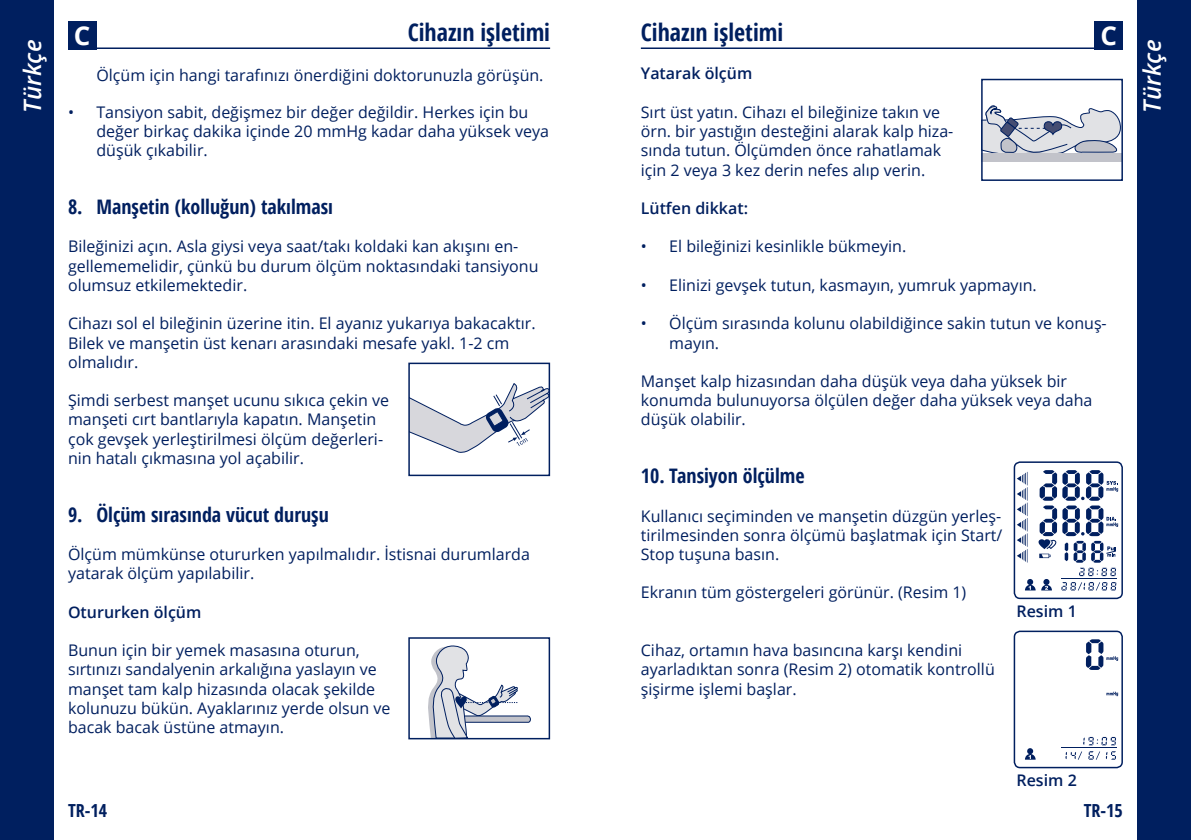
<style>
.page{position:relative;width:1191px;height:840px;background:#fff}
.page>*{position:absolute;margin:0;border:0;box-sizing:border-box;transform-origin:0 0}
.t1{font:700 26px "Open Sans";color:#fff}
.t2{font:700 condensed 24px "Open Sans";color:#001f5f}
.t3{font:italic 600 24px "Open Sans";letter-spacing:-.005em;color:#fff}
.t4{font:700 condensed 20px "Open Sans";color:#001f5f}
.t5{font:700 condensed 18px "Open Sans";color:#001f5f}
.t6{font:16px/19.2px "Open Sans";color:#001f5f}
.t7{font:600 16px "Open Sans";color:#001f5f}
</style>
<div class="page">
<div style="left:1137px;top:0;width:54px;height:839px;background:#001f5f"></div>
<div style="left:0;top:0;width:54px;height:839px;background:#001f5f"></div>
<hr style="left:641px;top:47px;width:482px;height:2px;background:#001f5f">
<hr style="left:68px;top:47px;width:482px;height:2px;background:#001f5f">
<div style="left:1094px;top:21px;width:29px;height:28px;background:#001f5f"></div>
<div style="left:68px;top:21px;width:28px;height:28px;background:#001f5f"></div>
<svg style="left:411px;top:383px;width:136px;height:69px"></svg>
<div style="left:408px;top:362px;width:142px;height:114px;border:2px solid #001f5f"></div>
<svg style="left:428px;top:645px;width:102px;height:91px"></svg>
<div style="left:408px;top:637px;width:142px;height:102px;border:2px solid #001f5f"></div>
<div style="left:982px;top:153px;width:140px;height:8px;background:#c2c3ca"></div>
<svg style="left:984px;top:105px;width:136px;height:48px"></svg>
<div style="left:981px;top:79px;width:142px;height:102px;border:2px solid #001f5f"></div>
<svg style="left:1017px;top:470px;width:101px;height:120px"></svg>
<div style="left:1013px;top:461px;width:110px;height:137px;border:2px solid #001f5f;border-radius:6px"></div>
<svg style="left:1065px;top:736px;width:51px;height:23px"></svg>
<hr style="left:1061px;top:746px;width:55px;height:1px;background:#001f5f">
<svg style="left:1106px;top:691px;width:12px;height:4px"></svg>
<svg style="left:1085px;top:639px;width:33px;height:30px"></svg>
<svg style="left:1025px;top:748px;width:10px;height:11px"></svg>
<div style="left:1013px;top:630px;width:110px;height:137px;border:2px solid #001f5f;border-radius:6px"></div>
<h1 class="t1" style="left:74px;top:17px;width:18px">C</h1>
<h2 class="t2" style="left:408px;top:16px;width:144px">Cihazın işletimi</h2>
<h2 class="t2" style="left:641px;top:16px;width:144px">Cihazın işletimi</h2>
<h1 class="t1" style="left:1100px;top:17px;width:18px">C</h1>
<h2 class="t3" style="left:16px;top:112px;width:74px;rotate:-90deg">Türkçe</h2>
<h2 class="t3" style="left:1135px;top:112px;width:74px;rotate:-90deg">Türkçe</h2>
<p class="t6" style="left:96px;top:65px;width:449px">Ölçüm için hangi tarafınızı önerdiğini doktorunuzla görüşün.</p>
<p class="t7" style="left:641px;top:63px;width:113px">Yatarak ölçüm</p>
<p class="t6" style="left:641px;top:102px;width:314px">Sırt üst yatın. Cihazı el bileğinize takın ve örn. bir yastığın desteğini alarak kalp hiza&shy;sında tutun. Ölçümden önce rahatlamak için 2 veya 3 kez derin nefes alıp verin.</p>
<p class="t6" style="left:96px;top:102px;width:454px;text-indent:-28px">• Tansiyon sabit, değişmez bir değer değildir. Herkes için bu değer birkaç dakika içinde 20 mmHg kadar daha yüksek veya düşük çıkabilir.</p>
<p class="t4" style="left:68px;top:193px;width:266px">8. Manşetin (kolluğun) takılması</p>
<p class="t6" style="left:68px;top:236px;width:472px">Bileğinizi açın. Asla giysi veya saat/takı koldaki kan akışını en&shy;gellememelidir, çünkü bu durum ölçüm noktasındaki tansiyonu olumsuz etkilemektedir.</p>
<p class="t6" style="left:68px;top:313px;width:469px">Cihazı sol el bileğinin üzerine itin. El ayanız yukarıya bakacaktır.<br>Bilek ve manşetin üst kenarı arasındaki mesafe yakl. 1-2 cm olmalıdır.</p>
<p class="t6" style="left:68px;top:390px;width:322px">Şimdi serbest manşet ucunu sıkıca çekin ve manşeti cırt bantlarıyla kapatın. Manşetin çok gevşek yerleştirilmesi ölçüm değerleri&shy;nin hatalı çıkmasına yol açabilir.</p>
<p class="t4" style="left:68px;top:500px;width:262px">9. Ölçüm sırasında vücut duruşu</p>
<p class="t6" style="left:68px;top:544px;width:463px">Ölçüm mümkünse otururken yapılmalıdır. İstisnai durumlarda yatarak ölçüm yapılabilir.</p>
<p class="t7" style="left:68px;top:600px;width:135px">Otururken ölçüm</p>
<p class="t6" style="left:68px;top:640px;width:324px">Bunun için bir yemek masasına oturun, sırtınızı sandalyenin arkalığına yaslayın ve manşet tam kalp hizasında olacak şekilde kolunuzu bükün. Ayaklarınız yerde olsun ve bacak bacak üstüne atmayın.</p>
<p class="t7" style="left:641px;top:197px;width:109px">Lütfen dikkat:</p>
<p class="t6" style="left:641px;top:236px;width:267px">• El bileğinizi kesinlikle bükmeyin.</p>
<p class="t6" style="left:641px;top:275px;width:397px">• Elinizi gevşek tutun, kasmayın, yumruk yapmayın.</p>
<p class="t6" style="left:669px;top:313px;width:439px;text-indent:-28px">• Ölçüm sırasında kolunu olabildiğince sakin tutun ve konuş&shy;mayın.</p>
<p class="t6" style="left:641px;top:371px;width:453px">Manşet kalp hizasından daha düşük veya daha yüksek bir konumda bulunuyorsa ölçülen değer daha yüksek veya daha düşük olabilir.</p>
<p class="t4" style="left:641px;top:461px;width:165px">10. Tansiyon ölçülme</p>
<p class="t6" style="left:641px;top:505px;width:363px;text-align:justify">Kullanıcı seçiminden ve manşetin düzgün yerleş&shy;tirilmesinden sonra ölçümü başlatmak için Start/ Stop tuşuna basın.</p>
<p class="t6" style="left:641px;top:582px;width:327px">Ekranın tüm göstergeleri görünür. (Resim 1)</p>
<p class="t6" style="left:641px;top:640px;width:355px">Cihaz, ortamın hava basıncına karşı kendini ayarladıktan sonra (Resim 2) otomatik kontrollü şişirme işlemi başlar.</p>
<p class="t7" style="left:1016px;top:599px;width:62px">Resim 1</p>
<p class="t7" style="left:1016px;top:768px;width:62px">Resim 2</p>
<p class="t5" style="left:68px;top:797px;width:41px">TR-14</p>
<p class="t5" style="left:1083px;top:797px;width:41px">TR-15</p>
</div>
